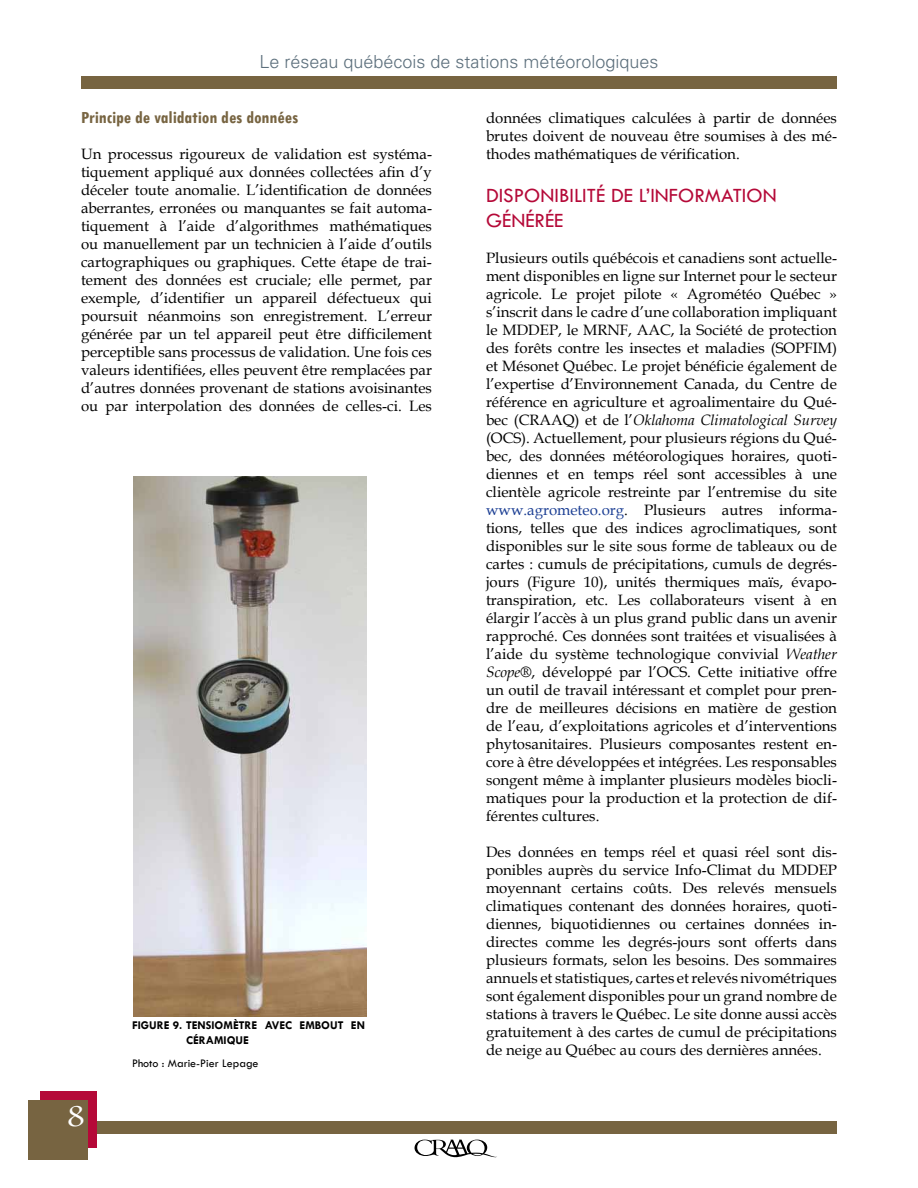
<style>
.page{position:relative;width:918px;height:1188px;background:#fff}
.page>*{position:absolute;margin:0;border:0;box-sizing:border-box;transform-origin:0 0}
.t1{font:31.5px "Footlight MT Light";color:#fff}
.t2{font:21px/25.2px "Tw Cen";color:#b50938}
.t3{font:300 18px "Univers";color:#5c6f7c}
.t4{font:700 condensed 18px "Tw Cen";color:#776441}
.t5{font:15px/18px "Book Antiqua";color:#000;text-align:justify}
.t6{font:700 12px/14.4px "Tw Cen";color:#000}
.t7{font:12px "Tw Cen";color:#000}
.s1{font-style:italic}
.s2{color:#1c3f94}
</style>
<div class="page">
<div style="left:81px;top:76px;width:756px;height:13px;background:#776441"></div>
<div style="left:81px;top:1122px;width:756px;height:12px;background:#776441"></div>
<svg style="left:415px;top:1140px;width:82px;height:17px"></svg>
<div style="left:40px;top:1091px;width:57px;height:57px;background:#b50938"></div>
<div style="left:28px;top:1100px;width:60px;height:60px;background:#776441"></div>
<img style="left:134px;top:476px;width:233px;height:540px">
<p class="t3" style="left:259px;top:51px;width:401px">Le réseau québécois de stations météorologiques</p>
<p class="t4" style="left:81px;top:107px;width:219px">Principe de validation des données</p>
<p class="t5" style="left:81px;top:145px;width:353px">Un processus rigoureux de validation est systéma&shy;tiquement appliqué aux données collectées afin d’y déceler toute anomalie. L’identification de données aberrantes, erronées ou manquantes se fait automa&shy;tiquement à l’aide d’algorithmes mathématiques ou manuellement par un technicien à l’aide d’outils cartographiques ou graphiques. Cette étape de trai&shy;tement des données est cruciale; elle permet, par exemple, d’identifier un appareil défectueux qui poursuit néanmoins son enregistrement. L’erreur générée par un tel appareil peut être difficilement perceptible sans processus de validation. Une fois ces valeurs identifiées, elles peuvent être remplacées par d’autres données provenant de stations avoisinantes ou par interpolation des données de celles-ci. Les</p>
<p class="t5" style="left:486px;top:108px;width:353px">données climatiques calculées à partir de données brutes doivent de nouveau être soumises à des mé&shy;thodes mathématiques de vérification.</p>
<h2 class="t2" style="left:486px;top:182px;width:292px">DISPONIBILITÉ DE L’INFORMATION<br>GÉNÉRÉE</h2>
<p class="t5" style="left:486px;top:249px;width:353px">Plusieurs outils québécois et canadiens sont actuelle&shy;ment disponibles en ligne sur Internet pour le secteur agricole. Le projet pilote « Agrométéo Québec » s’inscrit dans le cadre d’une collaboration impliquant le MDDEP, le MRNF, AAC, la Société de protection des forêts contre les insectes et maladies (SOPFIM) et Mésonet Québec. Le projet bénéficie également de l’expertise d’Environnement Canada, du Centre de référence en agriculture et agroalimentaire du Qué&shy;bec (CRAAQ) et de l’<span class="s1">Oklahoma Climatological Survey </span>(OCS). Actuellement, pour plusieurs régions du Qué&shy;bec, des données météorologiques horaires, quoti&shy;diennes et en temps réel sont accessibles à une clientèle agricole restreinte par l’entremise du site <span class="s2">www.agrometeo.org</span>. Plusieurs autres informa&shy;tions, telles que des indices agroclimatiques, sont disponibles sur le site sous forme de tableaux ou de cartes : cumuls de précipitations, cumuls de degrés&shy;jours (Figure 10), unités thermiques maïs, évapo&shy;transpiration, etc. Les collaborateurs visent à en élargir l’accès à un plus grand public dans un avenir rapproché. Ces données sont traitées et visualisées à l’aide du système technologique convivial <span class="s1">Weather Scope</span>®, développé par l’OCS. Cette initiative offre un outil de travail intéressant et complet pour pren&shy;dre de meilleures décisions en matière de gestion de l’eau, d’exploitations agricoles et d’interventions phytosanitaires. Plusieurs composantes restent en&shy;core à être développées et intégrées. Les responsables songent même à implanter plusieurs modèles biocli&shy;matiques pour la production et la protection de dif&shy;férentes cultures.</p>
<p class="t5" style="left:486px;top:843px;width:353px">Des données en temps réel et quasi réel sont dis&shy;ponibles auprès du service Info-Climat du MDDEP moyennant certains coûts. Des relevés mensuels climatiques contenant des données horaires, quoti&shy;diennes, biquotidiennes ou certaines données in&shy;directes comme les degrés-jours sont offerts dans plusieurs formats, selon les besoins. Des sommaires annuels et statistiques, cartes et relevés nivométriques sont également disponibles pour un grand nombre de stations à travers le Québec. Le site donne aussi accès gratuitement à des cartes de cumul de précipitations de neige au Québec au cours des dernières années.</p>
<p class="t6" style="left:186px;top:1018px;width:180px;text-indent:-54px">FIGURE 9. TENSIOMÈTRE AVEC EMBOUT EN<br>CÉRAMIQUE</p>
<p class="t7" style="left:132px;top:1056px;width:128px">Photo : Marie-Pier Lepage</p>
<h1 class="t1" style="left:67px;top:1098px;width:19px">8</h1>
</div>
